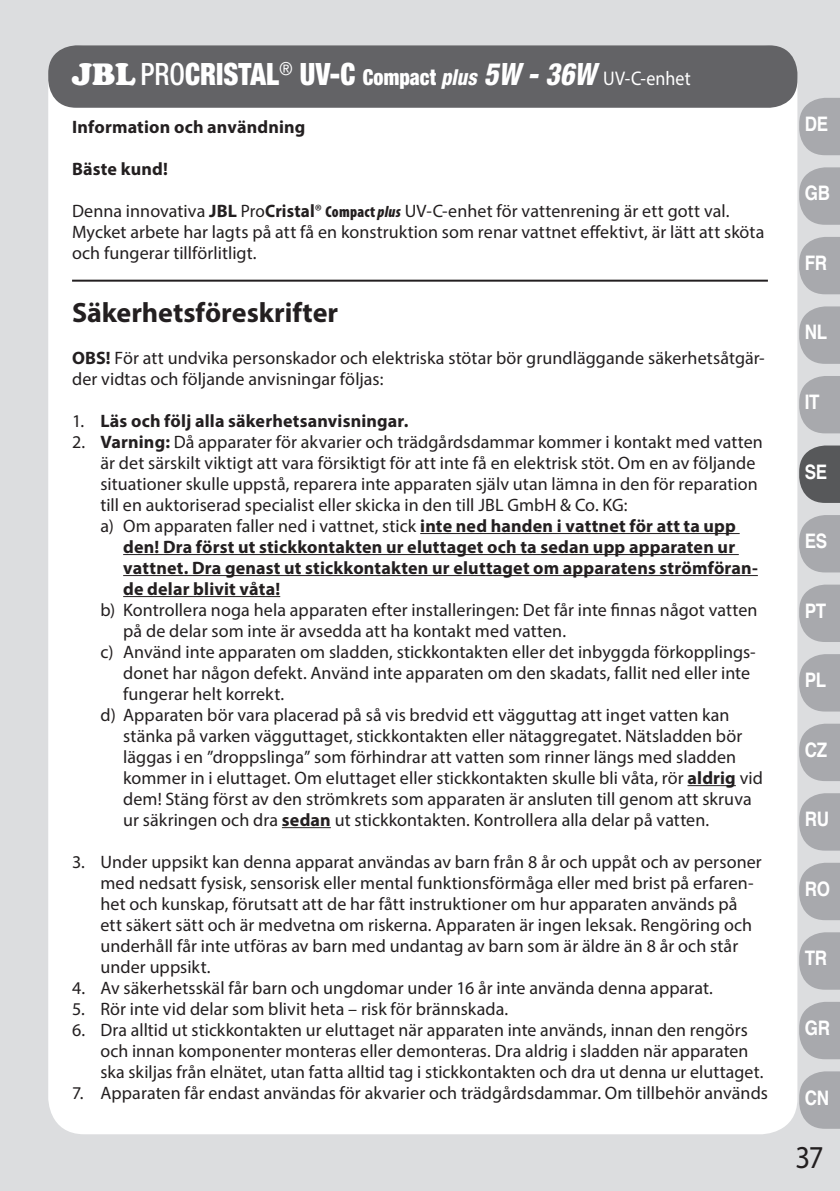
<style>
.page{position:relative;width:840px;height:1191px;background:#fff}
.page>*{position:absolute;margin:0;border:0;box-sizing:border-box;transform-origin:0 0}
.t1{font:32px "Myriad";color:#231f20;scale:.9 1}
.t2{font:900 condensed 30.8px "Helvetica Neue LT Pro";letter-spacing:-.005em;color:#fff;scale:.91 1}
.t3{font:700 28px "Myriad Pro";color:#231f20}
.t4{font:700 20px "Helvetica";letter-spacing:-.025em;color:#fff;scale:.85 1}
.t5{font:18px/21px "Myriad Pro";letter-spacing:.005em;color:#231f20}
.t6{font:700 18px "Myriad Pro";letter-spacing:.01em;color:#231f20}
.s1{font-family:"Cooper";font-stretch:normal;font-size:32px}
.s2{font-weight:500}
.s3{font-size:22px}
.s4{font-weight:800;font-style:italic;font-size:22px}
.s5{font-weight:800;font-style:italic}
.s6{font-family:"Myriad Pro";font-weight:400;font-stretch:normal;font-size:19.8px}
.s7{font-weight:700}
.s8{font-weight:900;font-stretch:condensed;font-size:16px}
.s9{font-weight:900;font-style:italic;font-stretch:condensed;font-size:16px}
.s10{font-weight:400}
</style>
<div class="page">
<div style="left:0;top:0;width:839px;height:1191px;background:#dcdddf"></div>
<div style="left:48px;top:45px;width:749px;height:1089px;background:#fff;border-radius:36px"></div>
<div style="left:48px;top:45px;width:749px;height:63px;background:#636366;border-radius:28px"></div>
<hr style="left:72px;top:280px;width:695px;height:2px;background:#231f20">
<hr style="left:420px;top:533px;width:319px;height:1px;background:#231f20">
<hr style="left:123px;top:554px;width:615px;height:1px;background:#231f20">
<hr style="left:123px;top:575px;width:634px;height:1px;background:#231f20">
<hr style="left:123px;top:596px;width:157px;height:1px;background:#231f20">
<hr style="left:687px;top:785px;width:48px;height:1px;background:#231f20">
<hr style="left:282px;top:827px;width:49px;height:1px;background:#231f20">
<svg style="left:799px;top:98px;width:40px;height:57px;background:#aeafb2"></svg>
<svg style="left:799px;top:167px;width:40px;height:58px;background:#aeafb3"></svg>
<svg style="left:799px;top:237px;width:40px;height:57px;background:#aeafb2"></svg>
<svg style="left:799px;top:306px;width:40px;height:58px;background:#aeafb3"></svg>
<svg style="left:799px;top:376px;width:40px;height:57px;background:#aeafb2"></svg>
<svg style="left:799px;top:445px;width:40px;height:58px;background:#68696b"></svg>
<svg style="left:799px;top:515px;width:40px;height:57px;background:#aeafb3"></svg>
<svg style="left:799px;top:584px;width:40px;height:58px;background:#aeafb3"></svg>
<svg style="left:799px;top:654px;width:40px;height:57px;background:#aeafb3"></svg>
<svg style="left:799px;top:723px;width:40px;height:58px;background:#aeafb3"></svg>
<svg style="left:799px;top:793px;width:40px;height:57px;background:#aeafb3"></svg>
<svg style="left:799px;top:862px;width:40px;height:58px;background:#aeafb3"></svg>
<svg style="left:799px;top:932px;width:40px;height:57px;background:#aeafb3"></svg>
<svg style="left:799px;top:1002px;width:40px;height:57px;background:#aeafb2"></svg>
<svg style="left:799px;top:1071px;width:40px;height:57px;background:#aeafb3"></svg>
<h2 class="t2" style="left:72px;top:55px;width:680px"><span class="s1">JBL</span> <span class="s2">PRO</span>CRISTAL<sup>®</sup> UV-C <span class="s3">Compact</span> <span class="s4">plus</span> <span class="s5">5W - 36W</span> <span class="s6">UV-C-enhet</span></h2>
<p class="t6" style="left:72px;top:115px;width:235px">Information och användning</p>
<p class="t6" style="left:72px;top:157px;width:97px">Bäste kund!</p>
<p class="t5" style="left:72px;top:200px;width:693px">Denna innovativa <span class="s7">JBL</span> Pro<span class="s7">Cristal</span>® <span class="s8">Compact</span> <span class="s9">plus</span> UV-C-enhet för vattenrening är ett gott val.<br>Mycket arbete har lagts på att få en konstruktion som renar vattnet effektivt, är lätt att sköta och fungerar tillförlitligt.</p>
<h3 class="t3" style="left:72px;top:294px;width:267px">Säkerhetsföreskrifter</h3>
<p class="t5" style="left:72px;top:347px;width:693px"><span class="s7">OBS!</span> För att undvika personskador och elektriska stötar bör grundläggande säkerhetsåtgär&shy;der vidtas och följande anvisningar följas:</p>
<p class="t6" style="left:72px;top:409px;width:337px"><span class="s10">1.</span> Läs och följ alla säkerhetsanvisningar.</p>
<p class="t5" style="left:72px;top:431px;width:692px">2. <span class="s7">Varning:</span> Då apparater för akvarier och trädgårdsdammar kommer i kontakt med vatten</p>
<p class="t5" style="left:100px;top:452px;width:656px">är det särskilt viktigt att vara försiktigt för att inte få en elektrisk stöt. Om en av följande</p>
<p class="t5" style="left:100px;top:473px;width:658px">situationer skulle uppstå, reparera inte apparaten själv utan lämna in den för reparation</p>
<p class="t5" style="left:100px;top:494px;width:528px">till en auktoriserad specialist eller skicka in den till JBL GmbH &amp; Co. KG:</p>
<p class="t5" style="left:100px;top:515px;width:636px">a) Om apparaten faller ned i vattnet, stick <span class="s7">inte ned handen i vattnet för att ta upp</span></p>
<p class="t6" style="left:123px;top:535px;width:613px">den! Dra först ut stickkontakten ur eluttaget och ta sedan upp apparaten ur</p>
<p class="t6" style="left:123px;top:556px;width:636px">vattnet. Dra genast ut stickkontakten ur eluttaget om apparatens strömföran-</p>
<p class="t6" style="left:123px;top:577px;width:158px">de delar blivit våta!</p>
<p class="t5" style="left:100px;top:599px;width:658px">b) Kontrollera noga hela apparaten efter installeringen: Det får inte finnas något vatten</p>
<p class="t5" style="left:123px;top:620px;width:444px">på de delar som inte är avsedda att ha kontakt med vatten.</p>
<p class="t5" style="left:100px;top:641px;width:656px">c) Använd inte apparaten om sladden, stickkontakten eller det inbyggda förkopplings-</p>
<p class="t5" style="left:123px;top:662px;width:628px">donet har någon defekt. Använd inte apparaten om den skadats, fallit ned eller inte</p>
<p class="t5" style="left:123px;top:683px;width:162px">fungerar helt korrekt.</p>
<p class="t5" style="left:100px;top:704px;width:630px">d) Apparaten bör vara placerad på så vis bredvid ett vägguttag att inget vatten kan</p>
<p class="t5" style="left:123px;top:725px;width:620px">stänka på varken vägguttaget, stickkontakten eller nätaggregatet. Nätsladden bör</p>
<p class="t5" style="left:123px;top:746px;width:614px">läggas i en ”droppslinga” som förhindrar att vatten som rinner längs med sladden</p>
<p class="t5" style="left:123px;top:767px;width:641px">kommer in i eluttaget. Om eluttaget eller stickkontakten skulle bli våta, rör <span class="s7">aldrig</span> vid</p>
<p class="t5" style="left:123px;top:788px;width:629px">dem! Stäng först av den strömkrets som apparaten är ansluten till genom att skruva</p>
<p class="t5" style="left:123px;top:809px;width:587px">ur säkringen och dra <span class="s7">sedan</span> ut stickkontakten. Kontrollera alla delar på vatten.</p>
<p class="t5" style="left:100px;top:851px;width:662px;text-indent:-28px">3. Under uppsikt kan denna apparat användas av barn från 8 år och uppåt och av personer med nedsatt fysisk, sensorisk eller mental funktionsförmåga eller med brist på erfaren&shy;het och kunskap, förutsatt att de har fått instruktioner om hur apparaten används på ett säkert sätt och är medvetna om riskerna. Apparaten är ingen leksak. Rengöring och underhåll får inte utföras av barn med undantag av barn som är äldre än 8 år och står under uppsikt.</p>
<p class="t5" style="left:72px;top:977px;width:642px">4. Av säkerhetsskäl får barn och ungdomar under 16 år inte använda denna apparat.</p>
<p class="t5" style="left:72px;top:998px;width:437px">5. Rör inte vid delar som blivit heta – risk för brännskada.</p>
<p class="t5" style="left:100px;top:1019px;width:664px;text-indent:-28px">6. Dra alltid ut stickkontakten ur eluttaget när apparaten inte används, innan den rengörs och innan komponenter monteras eller demonteras. Dra aldrig i sladden när apparaten ska skiljas från elnätet, utan fatta alltid tag i stickkontakten och dra ut denna ur eluttaget.</p>
<p class="t5" style="left:72px;top:1082px;width:697px">7. Apparaten får endast användas för akvarier och trädgårdsdammar. Om tillbehör används</p>
<p class="t4" style="left:804px;top:107px;width:29px">DE</p>
<p class="t4" style="left:804px;top:177px;width:31px">GB</p>
<p class="t4" style="left:804px;top:247px;width:28px">FR</p>
<p class="t4" style="left:804px;top:316px;width:28px">NL</p>
<p class="t4" style="left:804px;top:386px;width:19px">IT</p>
<p class="t4" style="left:804px;top:455px;width:28px">SE</p>
<p class="t4" style="left:804px;top:525px;width:28px">ES</p>
<p class="t4" style="left:804px;top:594px;width:27px">PT</p>
<p class="t4" style="left:804px;top:664px;width:27px">PL</p>
<p class="t4" style="left:804px;top:733px;width:28px">CZ</p>
<p class="t4" style="left:804px;top:803px;width:30px">RU</p>
<p class="t4" style="left:804px;top:872px;width:31px">RO</p>
<p class="t4" style="left:804px;top:942px;width:28px">TR</p>
<p class="t4" style="left:804px;top:1011px;width:31px">GR</p>
<p class="t4" style="left:804px;top:1081px;width:30px">CN</p>
<h1 class="t1" style="left:795px;top:1141px;width:33px">37</h1>
</div>
